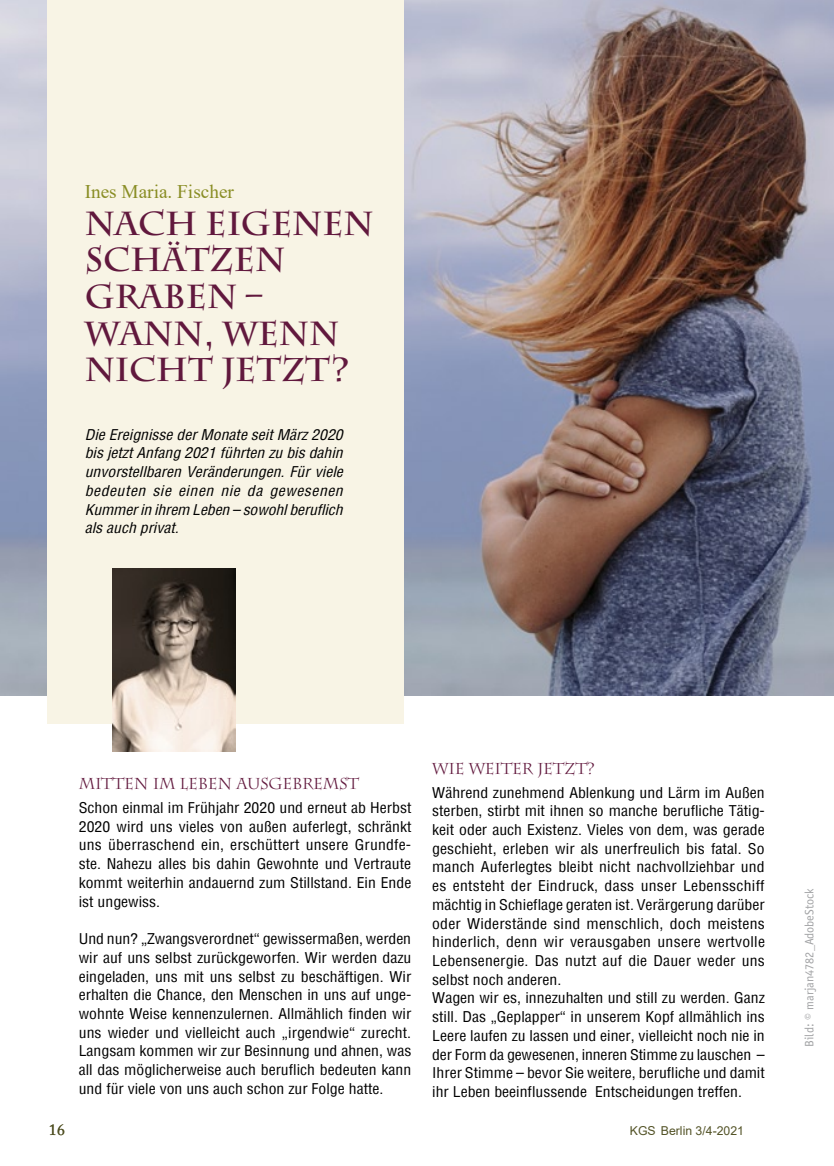
<style>
.page{position:relative;width:834px;height:1166px;background:#fff}
.page>*{position:absolute;margin:0;border:0;box-sizing:border-box;transform-origin:0 0}
.t1{font:700 33.25px/36.6px "Charlemagne Std";color:#61183d}
.t2{font:19.25px "Times New Roman";color:#898d24}
.t3{font:15.75px "Charlemagne Std";letter-spacing:-.02em;color:#61183d}
.t4{font:15.75px "Adobe Caslon Pro";color:#535327}
.t5{font:condensed 14.53px/18.7px "Helvetica";color:#000;text-align:justify;scale:1.09 1}
.t6{font:italic condensed 14.53px/18.7px "Helvetica";letter-spacing:-.01em;color:#000;text-align:justify;scale:1.09 1}
.t7{font:12.25px "Officina Sans Std";color:#a2a3a5}
.t8{font:12.25px "Arial";color:#535327}
</style>
<div class="page">
<img style="left:0;top:0;width:833px;height:695px">
<div style="left:47px;top:0;width:356px;height:724px;background:#f8f4e5"></div>
<img style="left:112px;top:568px;width:123px;height:184px">
<h2 class="t2" style="left:85px;top:178px;width:151px">Ines Maria. Fischer</h2>
<h1 class="t1" style="left:85px;top:205px;width:290px">NACH EIGENEN<br>SCHÄTZEN<br>GRABEN –<br>WANN, WENN<br>NICHT JETZT?</h1>
<p class="t6" style="left:85px;top:425px;width:238px">Die Ereignisse der Monate seit März 2020 bis jetzt Anfang 2021 führten zu bis dahin unvorstellbaren Veränderungen. Für viele bedeuten sie einen nie da gewesenen Kummer in ihrem Leben – sowohl beruflich als auch privat.</p>
<p class="t3" style="left:79px;top:775px;width:282px">MITTEN IM LEBEN AUSGEBREMST</p>
<p class="t5" style="left:79px;top:798px;width:307px">Schon einmal im Frühjahr 2020 und erneut ab Herbst 2020 wird uns vieles von außen auferlegt, schränkt uns überraschend ein, erschüttert unsere Grundfe&shy;ste. Nahezu alles bis dahin Gewohnte und Vertraute kommt weiterhin andauernd zum Stillstand. Ein Ende ist ungewiss.</p>
<p class="t5" style="left:79px;top:929px;width:306px">Und nun? „Zwangsverordnet“ gewissermaßen, werden wir auf uns selbst zurückgeworfen. Wir werden dazu eingeladen, uns mit uns selbst zu beschäftigen. Wir erhalten die Chance, den Menschen in uns auf unge&shy;wohnte Weise kennenzulernen. Allmählich finden wir uns wieder und vielleicht auch „irgendwie“ zurecht.<br>Langsam kommen wir zur Besinnung und ahnen, was all das möglicherweise auch beruflich bedeuten kann und für viele von uns auch schon zur Folge hatte.</p>
<p class="t3" style="left:432px;top:759px;width:164px">WIE WEITER JETZT?</p>
<p class="t5" style="left:432px;top:782px;width:307px;text-align:left">Während zunehmend Ablenkung und Lärm im Außen sterben, stirbt mit ihnen so manche berufliche Tätig&shy;keit oder auch Existenz. Vieles von dem, was gerade geschieht, erleben wir als unerfreulich bis fatal. So manch Auferlegtes bleibt nicht nachvollziehbar und es entsteht der Eindruck, dass unser Lebensschiff mächtig in Schieflage geraten ist. Verärgerung darüber oder Widerstände sind menschlich, doch meistens hinderlich, denn wir verausgaben unsere wertvolle Lebensenergie. Das nutzt auf die Dauer weder uns selbst noch anderen.<br>Wagen wir es, innezuhalten und still zu werden. Ganz still. Das „Geplapper“ in unserem Kopf allmählich ins Leere laufen zu lassen und einer, vielleicht noch nie in der Form da gewesenen, inneren Stimme zu lauschen – Ihrer Stimme – bevor Sie weitere, berufliche und damit ihr Leben beeinflussende Entscheidungen treffen.</p>
<p class="t4" style="left:49px;top:1120px;width:17px">16</p>
<p class="t8" style="left:629px;top:1122px;width:116px">KGS Berlin 3/4-2021</p>
<p class="t7" style="left:802px;top:1047px;width:160px;rotate:-90deg">Bild: © marjan4782_AdobeStock</p>
</div>
